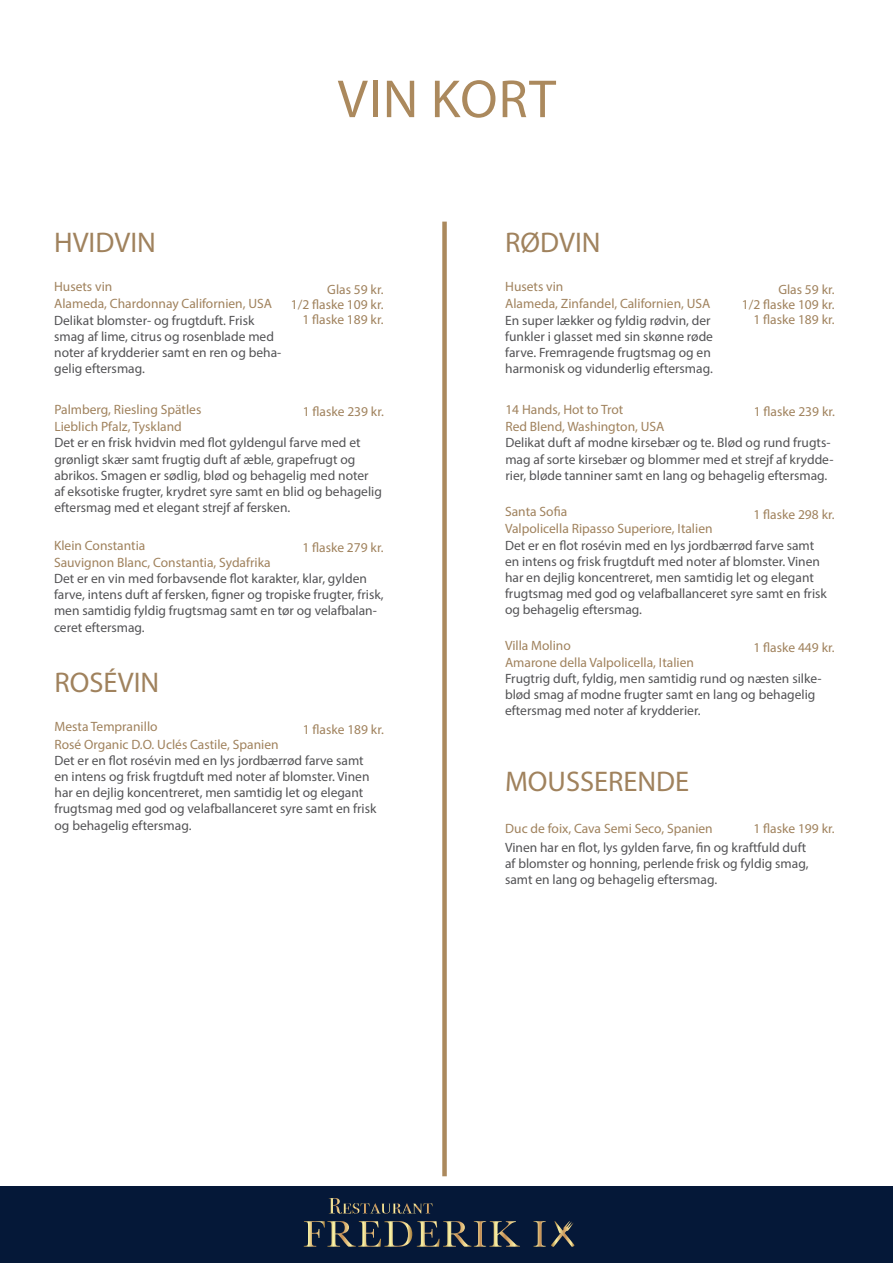
<style>
.page{position:relative;width:893px;height:1263px;background:#fff}
.page>*{position:absolute;margin:0;border:0;box-sizing:border-box;transform-origin:0 0}
.Top_menu_title{font:54px "Myriad Pro";letter-spacing:.02em;color:#ab895d}
.Title_mnenu{font:28.5px "Myriad Pro";color:#a0825d}
.Text_description{font:13.5px/16.2px "Myriad Pro";color:#535355}
.Name_and_Price{font:13.5px "Myriad Pro";color:#a0825d}
</style>
<div class="page">
<div style="left:442px;top:222px;width:5px;height:954px;background:#ab895d"></div>
<div style="left:0;top:1186px;width:893px;height:77px;background:#051838"></div>
<svg style="left:304px;top:1221px;width:216px;height:26px"></svg>
<svg style="left:533px;top:1221px;width:42px;height:26px"></svg>
<svg style="left:329px;top:1198px;width:104px;height:16px"></svg>
<p class="Top_menu_title" style="left:338px;top:66px;width:220px">VIN KORT</p>
<p class="Title_mnenu" style="left:54px;top:225px;width:103px">HVIDVIN</p>
<p class="Title_mnenu" style="left:505px;top:225px;width:97px">RØDVIN</p>
<p class="Name_and_Price" style="left:54px;top:278px;width:60px">Husets vin</p>
<p class="Text_description" style="left:54px;top:312px;width:229px">Delikat blomster- og frugtduft. Frisk smag af lime, citrus og rosenblade med noter af krydderier samt en ren og beha&shy;gelig eftersmag.</p>
<p class="Name_and_Price" style="left:54px;top:296px;width:219px">Alameda, Chardonnay Californien, USA</p>
<p class="Name_and_Price" style="left:327px;top:281px;width:58px">Glas 59 kr.</p>
<p class="Name_and_Price" style="left:291px;top:296px;width:94px">1/2 flaske 109 kr.</p>
<p class="Name_and_Price" style="left:302px;top:311px;width:83px">1 flaske 189 kr.</p>
<p class="Name_and_Price" style="left:505px;top:278px;width:60px">Husets vin</p>
<p class="Text_description" style="left:505px;top:312px;width:209px">En super lækker og fyldig rødvin, der funkler i glasset med sin skønne røde farve. Fremragende frugtsmag og en harmonisk og vidunderlig eftersmag.</p>
<p class="Name_and_Price" style="left:505px;top:296px;width:207px">Alameda, Zinfandel, Californien, USA</p>
<p class="Name_and_Price" style="left:778px;top:281px;width:58px">Glas 59 kr.</p>
<p class="Name_and_Price" style="left:742px;top:296px;width:94px">1/2 flaske 109 kr.</p>
<p class="Name_and_Price" style="left:753px;top:311px;width:83px">1 flaske 189 kr.</p>
<p class="Name_and_Price" style="left:54px;top:401px;width:148px">Palmberg, Riesling Spätles</p>
<p class="Text_description" style="left:54px;top:435px;width:329px">Det er en frisk hvidvin med flot gyldengul farve med et grønligt skær samt frugtig duft af æble, grapefrugt og abrikos. Smagen er sødlig, blød og behagelig med noter af eksotiske frugter, krydret syre samt en blid og behagelig eftersmag med et elegant strejf af fersken.</p>
<p class="Name_and_Price" style="left:303px;top:403px;width:83px">1 flaske 239 kr.</p>
<p class="Name_and_Price" style="left:54px;top:418px;width:129px">Lieblich Pfalz, Tyskland</p>
<p class="Name_and_Price" style="left:54px;top:537px;width:93px">Klein Constantia</p>
<p class="Text_description" style="left:54px;top:570px;width:331px">Det er en vin med forbavsende flot karakter, klar, gylden farve, intens duft af fersken, figner og tropiske frugter, frisk, men samtidig fyldig frugtsmag samt en tør og velafbalan&shy;ceret eftersmag.</p>
<p class="Name_and_Price" style="left:302px;top:539px;width:83px">1 flaske 279 kr.</p>
<p class="Name_and_Price" style="left:54px;top:554px;width:218px">Sauvignon Blanc, Constantia, Sydafrika</p>
<p class="Title_mnenu" style="left:55px;top:665px;width:106px">ROSÉVIN</p>
<p class="Name_and_Price" style="left:55px;top:718px;width:105px">Mesta Tempranillo</p>
<p class="Text_description" style="left:55px;top:752px;width:323px">Det er en flot rosévin med en lys jordbærrød farve samt en intens og frisk frugtduft med noter af blomster. Vinen har en dejlig koncentreret, men samtidig let og elegant frugtsmag med god og velafballanceret syre samt en frisk og behagelig eftersmag.</p>
<p class="Name_and_Price" style="left:303px;top:721px;width:83px">1 flaske 189 kr.</p>
<p class="Name_and_Price" style="left:55px;top:736px;width:226px">Rosé Organic D.O. Uclés Castile, Spanien</p>
<p class="Name_and_Price" style="left:505px;top:401px;width:119px">14 Hands, Hot to Trot</p>
<p class="Text_description" style="left:505px;top:435px;width:330px">Delikat duft af modne kirsebær og te. Blød og rund frugts&shy;mag af sorte kirsebær og blommer med et strejf af krydde&shy;rier, bløde tanniner samt en lang og behagelig eftersmag.</p>
<p class="Name_and_Price" style="left:754px;top:403px;width:83px">1 flaske 239 kr.</p>
<p class="Name_and_Price" style="left:505px;top:418px;width:161px">Red Blend, Washington, USA</p>
<p class="Name_and_Price" style="left:505px;top:503px;width:64px">Santa Sofia</p>
<p class="Text_description" style="left:505px;top:537px;width:323px">Det er en flot rosévin med en lys jordbærrød farve samt en intens og frisk frugtduft med noter af blomster. Vinen har en dejlig koncentreret, men samtidig let og elegant frugtsmag med god og velafballanceret syre samt en frisk og behagelig eftersmag.</p>
<p class="Name_and_Price" style="left:753px;top:506px;width:83px">1 flaske 298 kr.</p>
<p class="Name_and_Price" style="left:505px;top:520px;width:209px">Valpolicella Ripasso Superiore, Italien</p>
<p class="Name_and_Price" style="left:505px;top:637px;width:67px">Villa Molino</p>
<p class="Text_description" style="left:505px;top:670px;width:318px">Frugtrig duft, fyldig, men samtidig rund og næsten silke&shy;blød smag af modne frugter samt en lang og behagelig eftersmag med noter af krydderier.</p>
<p class="Name_and_Price" style="left:753px;top:639px;width:83px">1 flaske 449 kr.</p>
<p class="Name_and_Price" style="left:505px;top:654px;width:190px">Amarone della Valpolicella, Italien</p>
<p class="Title_mnenu" style="left:505px;top:764px;width:186px">MOUSSERENDE</p>
<p class="Name_and_Price" style="left:753px;top:820px;width:83px">1 flaske 199 kr.</p>
<p class="Name_and_Price" style="left:505px;top:820px;width:209px">Duc de foix, Cava Semi Seco, Spanien</p>
<p class="Text_description" style="left:505px;top:839px;width:303px">Vinen har en flot, lys gylden farve, fin og kraftfuld duft</p>
<p class="Text_description" style="left:505px;top:855px;width:305px">af blomster og honning, perlende frisk og fyldig smag,</p>
<p class="Text_description" style="left:505px;top:871px;width:214px">samt en lang og behagelig eftersmag.</p>
</div>
